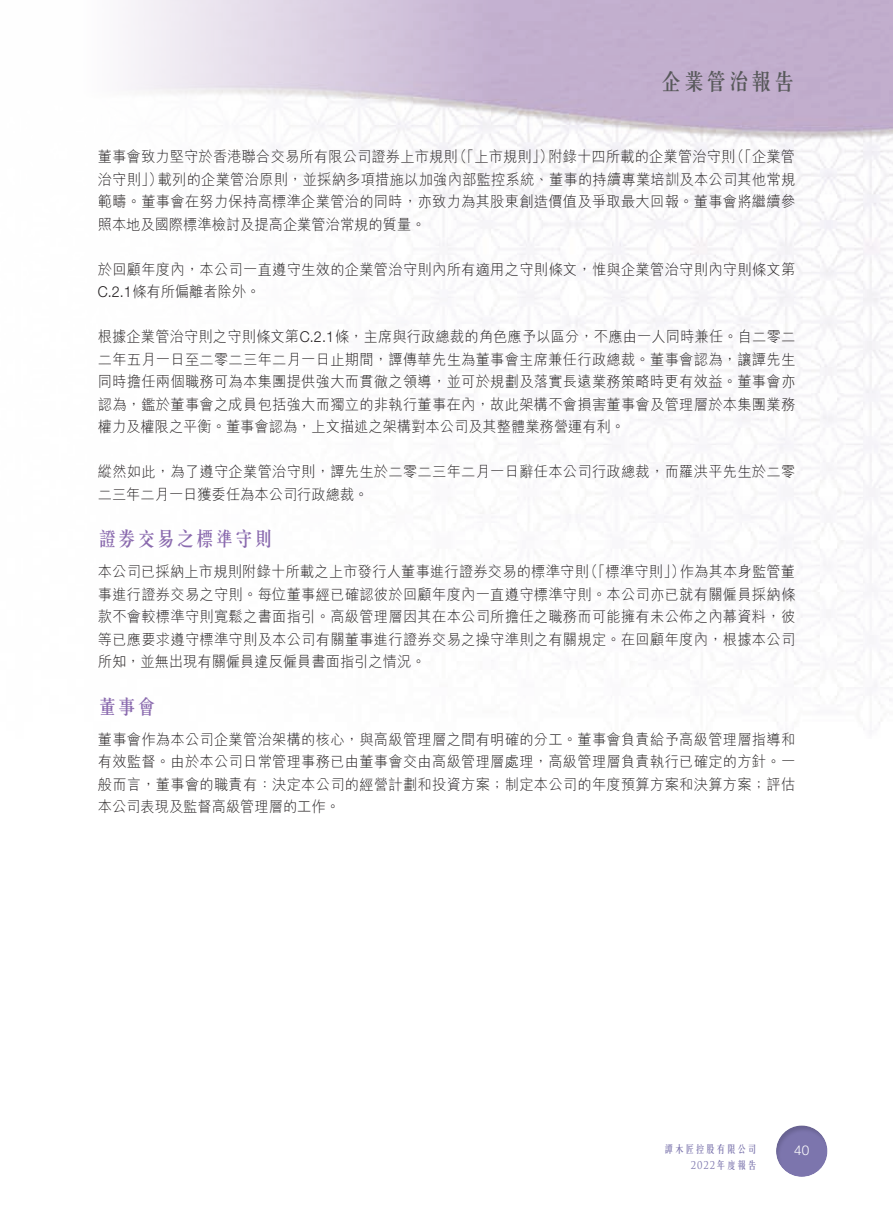
<style>
.page{position:relative;width:893px;height:1212px;background:#fff}
.page>*{position:absolute;margin:0;border:0;box-sizing:border-box;transform-origin:0 0}
.t1{font:500 22.5px "C Song 3 HK";color:#57585a}
.t2{font:500 19.5px "C Song 3 HK";color:#8a6aae}
.t3{font:300 15px/22.5px "M Hei HK";letter-spacing:.02em;color:#231f20;scale:.95 1}
.t4{font:300 13.5px "Helvetica Neue LT Std";color:#fff}
.t5{font:500 10.5px "C Song 3 HK";letter-spacing:.1em;color:#7c75ad;scale:.9 1}
.t6{font:10.5px "Trajan Pro";color:#7c75ad;scale:.9 1}
.s1{font-family:"Helvetica Neue LT Std"}
.s2{font-family:"C Song 3 HK";font-weight:500}
</style>
<div class="page">
<div style="left:763px;top:1113px;width:79px;height:65px;background:#57585a;opacity:.25"></div>
<h1 class="t1" style="left:660px;top:64px;width:137px">企業管治報告</h1>
<p class="t3" style="left:453px;top:145px;width:108px">（「上市規則」）</p>
<p class="t3" style="left:730px;top:145px;width:70px">（「企業管</p>
<p class="t3" style="left:548px;top:145px;width:198px">附錄十四所載的企業管治守則</p>
<p class="t3" style="left:158px;top:145px;width:672px;text-indent:-60px">董事會致力堅守於香港聯合交易所有限公司證券上市規則<br>載列的企業管治原則，並採納多項措施以加強內部監控系統、董事的持續專業培訓及本公司其他常規</p>
<p class="t3" style="left:98px;top:168px;width:736px">治守則」）<br>範疇。董事會在努力保持高標準企業管治的同時，亦致力為其股東創造價值及爭取最大回報。董事會將繼續參照本地及國際標準檢討及提高企業管治常規的質量。</p>
<p class="t3" style="left:98px;top:258px;width:736px">於回顧年度內，本公司一直遵守生效的企業管治守則內所有適用之守則條文，惟與企業管治守則內守則條文第<br><span class="s1">C.2.1</span>條有所偏離者除外。</p>
<p class="t3" style="left:98px;top:325px;width:736px;text-align:justify">根據企業管治守則之守則條文第<span class="s1">C.2.1</span>條，主席與行政總裁的角色應予以區分，不應由一人同時兼任。自二零二二年五月一日至二零二三年二月一日止期間，譚傳華先生為董事會主席兼任行政總裁。董事會認為，讓譚先生同時擔任兩個職務可為本集團提供強大而貫徹之領導，並可於規劃及落實長遠業務策略時更有效益。董事會亦認為，鑑於董事會之成員包括強大而獨立的非執行董事在內，故此架構不會損害董事會及管理層於本集團業務權力及權限之平衡。董事會認為，上文描述之架構對本公司及其整體業務營運有利。</p>
<p class="t3" style="left:98px;top:460px;width:736px">縱然如此，為了遵守企業管治守則，譚先生於二零二三年二月一日辭任本公司行政總裁，而羅洪平先生於二零二三年二月一日獲委任為本公司行政總裁。</p>
<h2 class="t2" style="left:98px;top:524px;width:177px">證券交易之標準守則</h2>
<p class="t3" style="left:680px;top:560px;width:123px">作為其本身監管董</p>
<p class="t3" style="left:584px;top:560px;width:108px">（「標準守則」）</p>
<p class="t3" style="left:98px;top:560px;width:736px">本公司已採納上市規則附錄十所載之上市發行人董事進行證券交易的標準守則<br>事進行證券交易之守則。每位董事經已確認彼於回顧年度內一直遵守標準守則。本公司亦已就有關僱員採納條款不會較標準守則寬鬆之書面指引。高級管理層因其在本公司所擔任之職務而可能擁有未公佈之內幕資料，彼等已應要求遵守標準守則及本公司有關董事進行證券交易之操守準則之有關規定。在回顧年度內，根據本公司所知，並無出現有關僱員違反僱員書面指引之情況。</p>
<h2 class="t2" style="left:98px;top:691px;width:60px">董事會</h2>
<p class="t3" style="left:98px;top:728px;width:736px;text-align:justify">董事會作為本公司企業管治架構的核心，與高級管理層之間有明確的分工。董事會負責給予高級管理層指導和有效監督。由於本公司日常管理事務已由董事會交由高級管理層處理，高級管理層負責執行已確定的方針。一般而言，董事會的職責有：決定本公司的經營計劃和投資方案；制定本公司的年度預算方案和決算方案；評估本公司表現及監督高級管理層的工作。</p>
<p class="t5" style="left:664px;top:1141px;width:104px">譚木匠控股有限公司</p>
<p class="t6" style="left:691px;top:1159px;width:75px">2022<span class="s2">年度報告</span></p>
<p class="t4" style="left:794px;top:1142px;width:17px">40</p>
</div>
